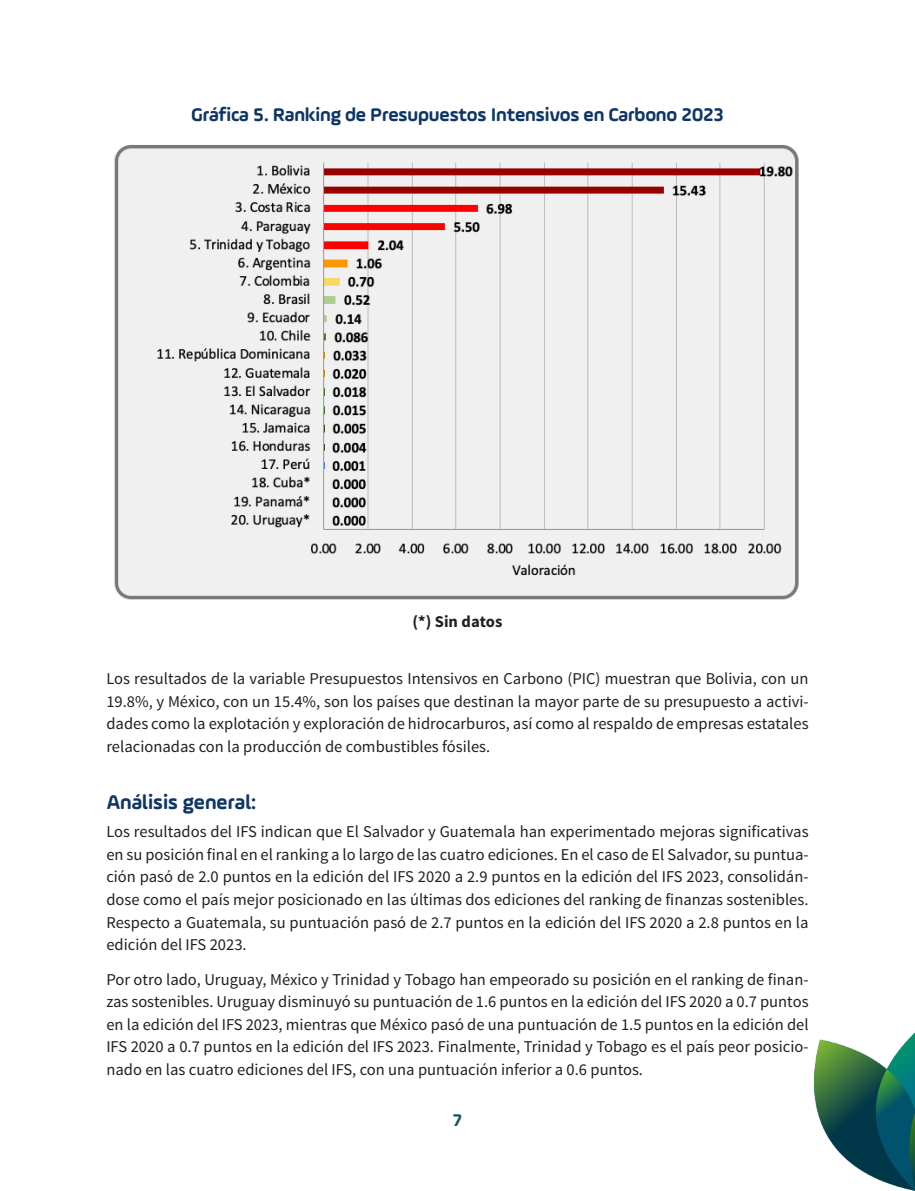
<style>
.page{position:relative;width:915px;height:1191px;background:#fff}
.page>*{position:absolute;margin:0;border:0;box-sizing:border-box;transform-origin:0 0}
.t1{font:700 21px "Ample Soft Pro";color:#0e3564}
.t2{font:700 19.5px "Ample Soft Pro";letter-spacing:-.01em;color:#0e3564}
.t3{font:700 18px "Ample Soft Pro";color:#134f5c}
.t4{font:16.5px/22.5px "Source Sans Pro";color:#231f20;text-align:justify}
.t5{font:700 16.5px "Source Sans Pro";color:#231f20}
</style>
<div class="page">
<img style="left:814px;top:1033px;width:100px;height:158px">
<img style="left:114px;top:145px;width:685px;height:455px">
<p class="t2" style="left:191px;top:102px;width:534px">Gráfica 5. Ranking de Presupuestos Intensivos en Carbono 2023</p>
<p class="t5" style="left:412px;top:611px;width:91px">(*) Sin datos</p>
<p class="t4" style="left:106px;top:667px;width:703px">Los resultados de la variable Presupuestos Intensivos en Carbono (PIC) muestran que Bolivia, con un 19.8%, y México, con un 15.4%, son los países que destinan la mayor parte de su presupuesto a activi&shy;dades como la explotación y exploración de hidrocarburos, así como al respaldo de empresas estatales relacionadas con la producción de combustibles fósiles.</p>
<p class="t1" style="left:106px;top:787px;width:151px">Análisis general:</p>
<p class="t4" style="left:106px;top:821px;width:703px">Los resultados del IFS indican que El Salvador y Guatemala han experimentado mejoras significativas en su posición final en el ranking a lo largo de las cuatro ediciones. En el caso de El Salvador, su puntua&shy;ción pasó de 2.0 puntos en la edición del IFS 2020 a 2.9 puntos en la edición del IFS 2023, consolidán&shy;dose como el país mejor posicionado en las últimas dos ediciones del ranking de finanzas sostenibles.<br>Respecto a Guatemala, su puntuación pasó de 2.7 puntos en la edición del IFS 2020 a 2.8 puntos en la edición del IFS 2023.</p>
<p class="t4" style="left:106px;top:968px;width:703px">Por otro lado, Uruguay, México y Trinidad y Tobago han empeorado su posición en el ranking de finan&shy;zas sostenibles. Uruguay disminuyó su puntuación de 1.6 puntos en la edición del IFS 2020 a 0.7 puntos en la edición del IFS 2023, mientras que México pasó de una puntuación de 1.5 puntos en la edición del IFS 2020 a 0.7 puntos en la edición del IFS 2023. Finalmente, Trinidad y Tobago es el país peor posicio&shy;nado en las cuatro ediciones del IFS, con una puntuación inferior a 0.6 puntos.</p>
<p class="t3" style="left:453px;top:1107px;width:11px">7</p>
</div>
